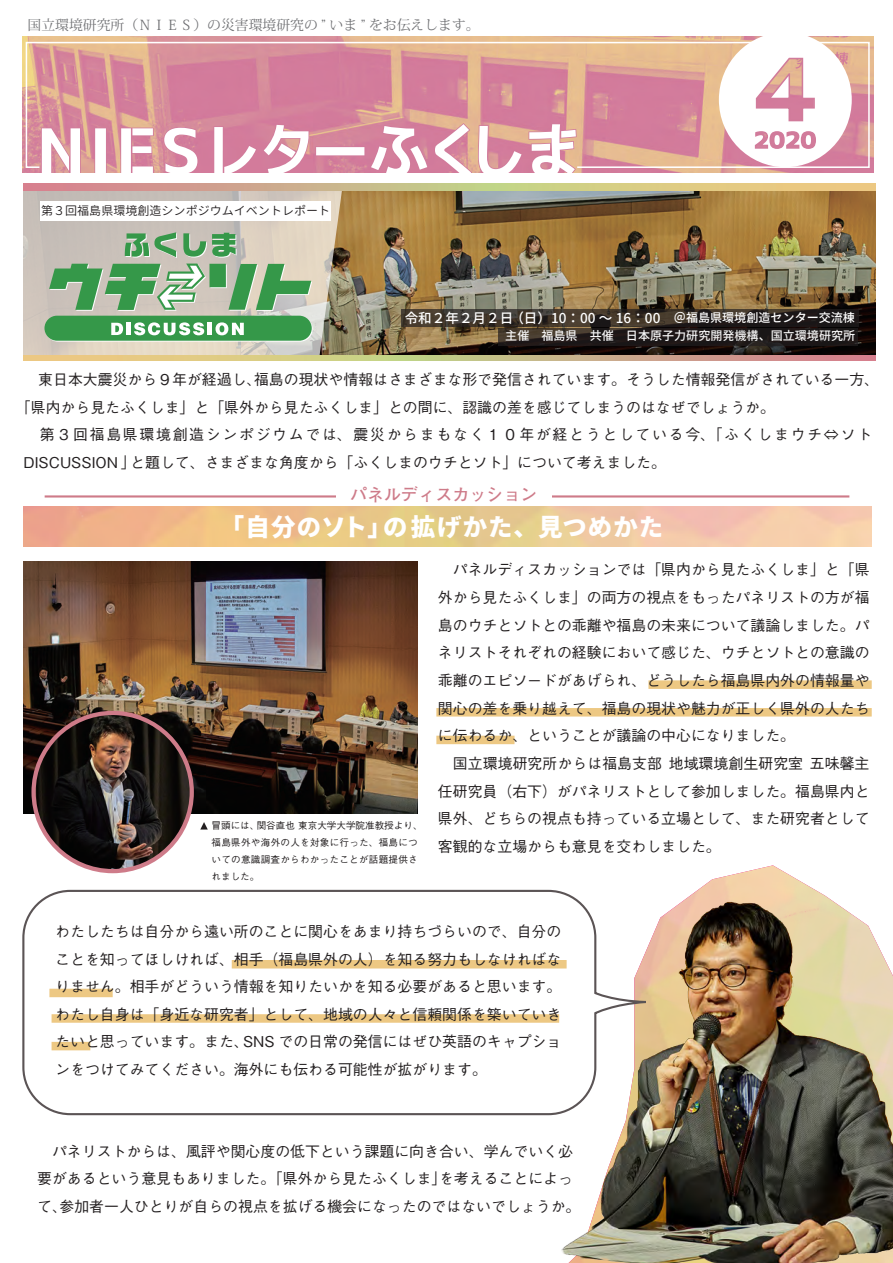
<style>
.page{position:relative;width:893px;height:1263px;background:#fff}
.page>*{position:absolute;margin:0;border:0;box-sizing:border-box;transform-origin:0 0}
.研究の現場小見出{font:800 24.45px "Gen Shin Gothic";letter-spacing:.04em;color:#fff}
.研究の現場小見出-2{font:700 16.95px "Futo Go B101 Pr 6 N";color:#ce7b89}
.t1{font:500 14.85px/27.6px "Gothic BBB Pr 6 N";color:#231f20;text-align:justify}
.t2{font:500 14.85px/27.6px "Gothic BBB Pr 6 N";letter-spacing:.115em;color:#231f20}
.t3{font:13.8px "Koz Min Pr 6 N";color:#6c6d70}
.t4{font:500 13.5px "Gen Shin Gothic";color:#fff}
.t5{font:500 12px "Gen Shin Gothic";color:#fff}
.t6{font:12px "Gen Jyuu Gothic X Monospace Normal";color:#231f20}
.研究の現場小見出-3{font:500 9.6px/17px "Gothic BBB Pr 6 N";letter-spacing:.03em;color:#231f20}
.s1{font-size:12px}
</style>
<div class="page">
<img style="left:22px;top:37px;width:851px;height:136px">
<svg style="left:25px;top:41px;width:845px;height:128px"></svg>
<div style="left:719px;top:33px;width:133px;height:134px;background:#fff;border-radius:50%"></div>
<svg style="left:755px;top:57px;width:60px;height:65px"></svg>
<svg style="left:754px;top:131px;width:62px;height:18px"></svg>
<svg style="left:40px;top:122px;width:537px;height:51px"></svg>
<div style="left:436px;top:708px;width:436px;height:8px;background:#edc883"></div>
<div style="left:436px;top:736px;width:78px;height:8px;background:#edc883"></div>
<div style="left:648px;top:680px;width:224px;height:9px;background:#edc883"></div>
<img style="left:343px;top:190px;width:532px;height:57px">
<svg style="left:23px;top:190px;width:320px;height:166px"></svg>
<svg style="left:45px;top:317px;width:268px;height:25px"></svg>
<div style="left:44px;top:316px;width:268px;height:25px;background:#359849;border-radius:13px"></div>
<svg style="left:111px;top:323px;width:12px;height:12px"></svg>
<hr style="left:126px;top:323px;width:4px;height:12px;background:#fff">
<svg style="left:134px;top:322px;width:70px;height:13px"></svg>
<hr style="left:208px;top:323px;width:4px;height:12px;background:#fff">
<svg style="left:215px;top:322px;width:29px;height:13px"></svg>
<svg style="left:125px;top:232px;width:52px;height:26px"></svg>
<svg style="left:183px;top:233px;width:54px;height:25px"></svg>
<svg style="left:49px;top:264px;width:263px;height:47px"></svg>
<svg style="left:23px;top:356px;width:318px;height:4px"></svg>
<div style="left:40px;top:201px;width:291px;height:19px;background:#fff"></div>
<img style="left:341px;top:247px;width:534px;height:113px">
<svg style="left:23px;top:184px;width:852px;height:6px"></svg>
<img style="left:561px;top:865px;width:332px;height:398px">
<svg style="left:22px;top:889px;width:667px;height:227px"></svg>
<img style="left:23px;top:561px;width:395px;height:253px">
<img style="left:34px;top:713px;width:158px;height:158px;border-radius:79px">
<div style="left:31px;top:711px;width:163px;height:162px;border:4px solid #ce7b89;border-radius:50%"></div>
<hr style="left:45px;top:495px;width:804px;height:2px;background:#ce7b89">
<div style="left:336px;top:486px;width:216px;height:20px;background:#fff"></div>
<svg style="left:200px;top:822px;width:8px;height:7px"></svg>
<p class="t3" style="left:28px;top:17px;width:453px">国立環境研究所（ＮＩＥＳ）の災害環境研究の ” いま ” をお伝えします。</p>
<p class="t6" style="left:41px;top:202px;width:291px">第３回福島県環境創造シンポジウムイベントレポート</p>
<p class="t4" style="left:405px;top:308px;width:452px">令和２年２月２日（日）10：00 ～ 16：00　<span class="s1">＠福島県環境創造センター交流棟</span></p>
<p class="t5" style="left:505px;top:327px;width:351px">主催　福島県　共催　日本原子力研究開発機構、国立環境研究所</p>
<p class="t1" style="left:16px;top:365px;width:865px;text-indent:22px">東日本大震災から９年が経過し、福島の現状や情報はさまざまな形で発信されています。そうした情報発信がされている一方、「県内から見たふくしま」と「県外から見たふくしま」との間に、認識の差を感じてしまうのはなぜでしょうか。</p>
<p class="t2" style="left:23px;top:420px;width:850px">　第３回福島県環境創造シンポジウムでは、震災からまもなく１０年が経とうとしている今、「ふくしまウチ⇔ソト<br>DISCUSSION 」と題して、さまざまな角度から「ふくしまのウチとソト」について考えました。</p>
<p class="研究の現場小見出-2" style="left:350px;top:481px;width:189px">パネルディスカッション</p>
<p class="研究の現場小見出" style="left:220px;top:507px;width:445px">「自分のソト」の拡げかた、見つめかた</p>
<p class="研究の現場小見出-3" style="left:212px;top:816px;width:212px">冒頭には、関谷直也 東京大学大学院准教授より、福島県外や海外の人を対象に行った、福島についての意識調査からわかったことが話題提供されました。</p>
<p class="t1" style="left:438px;top:555px;width:433px">　パネルディスカッションでは「県内から見たふくしま」と「県外から見たふくしま」の両方の視点をもったパネリストの方が福島のウチとソトとの乖離や福島の未来について議論しました。パネリストそれぞれの経験において感じた、ウチとソトとの意識の乖離のエピソードがあげられ、どうしたら福島県内外の情報量や関心の差を乗り越えて、福島の現状や魅力が正しく県外の人たちに伝わるか、ということが議論の中心になりました。</p>
<p class="t1" style="left:438px;top:749px;width:433px">　国立環境研究所からは福島支部 地域環境創生研究室 五味馨主任研究員（右下）がパネリストとして参加しました。福島県内と県外、どちらの視点も持っている立場として、また研究者として客観的な立場からも意見を交わしました。</p>
<p class="t1" style="left:55px;top:916px;width:507px">わたしたちは自分から遠い所のことに関心をあまり持ちづらいので、自分のことを知ってほしければ、相手（福島県外の人）を知る努力もしなければなりません。相手がどういう情報を知りたいかを知る必要があると思います。</p>
<p class="t1" style="left:55px;top:999px;width:507px">わたし自身は「身近な研究者」として、地域の人々と信頼関係を築いていきたいと思っています。また、SNS での日常の発信にはぜひ英語のキャプションをつけてみてください。海外にも伝わる可能性が拡がります。</p>
<p class="t1" style="left:37px;top:1136px;width:545px;text-align:left">　パネリストからは、風評や関心度の低下という課題に向き合い、学んでいく必要があるという意見もありました。「県外から見たふくしま」を考えることによって、参加者一人ひとりが自らの視点を拡げる機会になったのではないでしょうか。</p>
</div>
